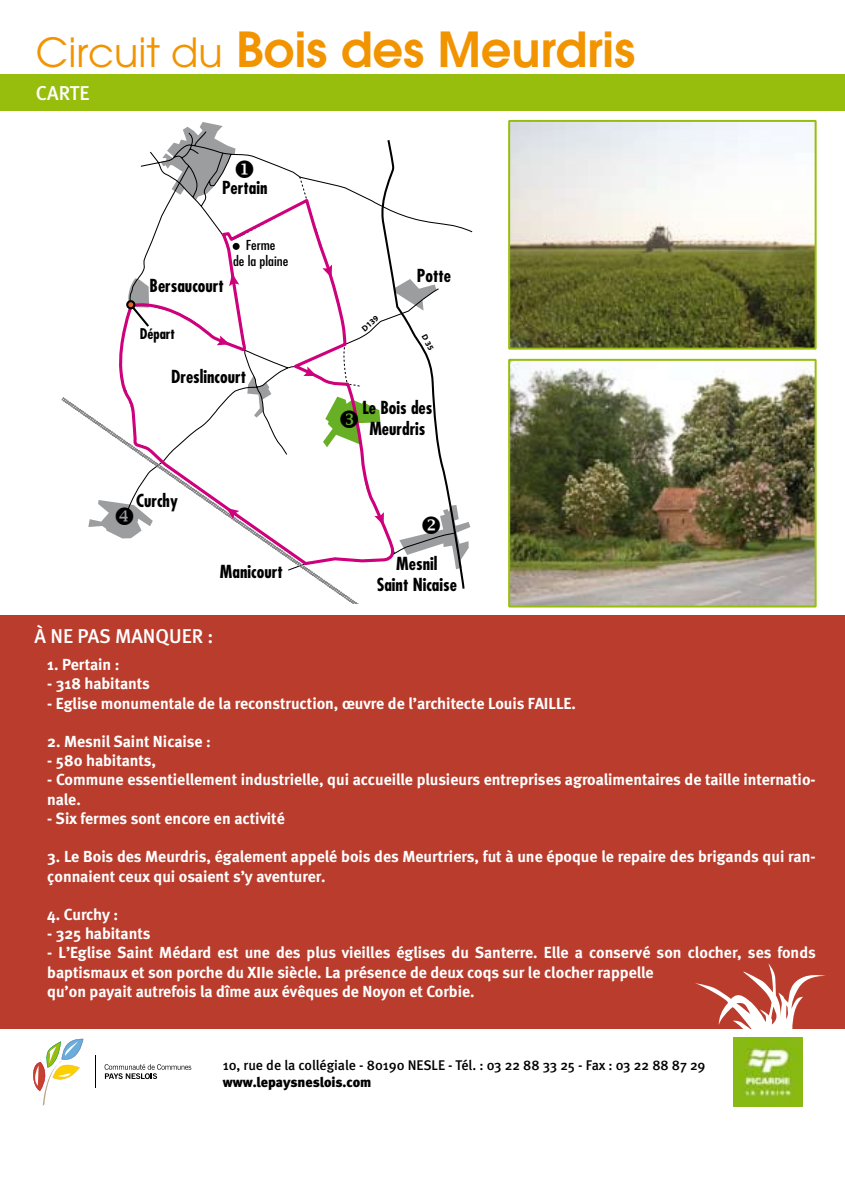
<style>
.page{position:relative;width:845px;height:1191px;background:#fff}
.page>*{position:absolute;margin:0;border:0;box-sizing:border-box;transform-origin:0 0}
.t1{font:144px "Plants";color:#fff}
.t2{font:600 48px "Avant Garde";color:#f29400}
.t3{font:500 20px "Meta";color:#fff}
.t4{font:700 condensed 17.4px/21px "Futura";color:#000;text-align:center}
.t5{font:700 16px/19.2px "Meta";color:#fff}
.t6{font:700 condensed 14.4px "Futura";color:#000}
.t7{font:500 14px "Meta";letter-spacing:-.005em;color:#000}
.t8{font:900 14px "Meta";letter-spacing:-.005em;color:#000}
.t9{font:condensed 13.4px/16px "Futura";color:#000;text-align:center;scale:1.15 1}
.t10{font:700 8.2px "Myriad Pro";color:#000}
.s1{font-weight:400;font-size:40px}
</style>
<div class="page">
<div style="left:0;top:74px;width:845px;height:37px;background:#97be0d"></div>
<div style="left:0;top:615px;width:845px;height:413px;background:#b93c2c"></div>
<svg style="left:119px;top:200px;width:184px;height:196px"></svg>
<svg style="left:61px;top:396px;width:296px;height:207px"></svg>
<div style="left:233px;top:243px;width:7px;height:7px;background:#000;border-radius:50%"></div>
<svg style="left:217px;top:335px;width:13px;height:10px"></svg>
<svg style="left:229px;top:273px;width:10px;height:13px"></svg>
<svg style="left:226px;top:508px;width:13px;height:11px"></svg>
<svg style="left:125px;top:278px;width:26px;height:51px"></svg>
<img style="left:511px;top:362px;width:302px;height:242px">
<div style="left:508px;top:359px;width:308px;height:248px;border:2px solid #97be0d"></div>
<img style="left:511px;top:123px;width:302px;height:223px">
<div style="left:508px;top:120px;width:308px;height:229px;border:2px solid #97be0d"></div>
<hr style="left:95px;top:1055px;width:1px;height:33px;background:#000">
<svg style="left:105px;top:1064px;width:86px;height:15px"></svg>
<svg style="left:33px;top:1038px;width:50px;height:68px"></svg>
<img style="left:733px;top:1037px;width:69px;height:69px">
<svg style="left:161px;top:122px;width:92px;height:78px"></svg>
<svg style="left:88px;top:500px;width:65px;height:38px"></svg>
<svg style="left:303px;top:140px;width:167px;height:450px"></svg>
<h2 class="t2" style="left:36px;top:18px;width:601px"><span class="s1">Circuit du</span> Bois des Meurdris</h2>
<p class="t3" style="left:36px;top:81px;width:55px">CARTE</p>
<p class="t4" style="left:222px;top:177px;width:47px">Pertain</p>
<p class="t4" style="left:150px;top:275px;width:76px">Bersaucourt</p>
<p class="t9" style="left:233px;top:237px;width:50px">Ferme<br>de la plaine</p>
<p class="t6" style="left:140px;top:324px;width:37px">Départ</p>
<p class="t4" style="left:171px;top:366px;width:76px">Dreslincourt</p>
<p class="t4" style="left:136px;top:490px;width:43px">Curchy</p>
<p class="t4" style="left:220px;top:561px;width:64px">Manicourt</p>
<p class="t3" style="left:34px;top:624px;width:180px">À NE PAS MANQUER :</p>
<p class="t10" style="left:360px;top:326px;width:21px;rotate:-41deg">D139</p>
<p class="t4" style="left:417px;top:265px;width:36px">Potte</p>
<p class="t4" style="left:362px;top:397px;width:71px">Le Bois des<br>Meurdris</p>
<p class="t4" style="left:377px;top:553px;width:82px">Mesnil<br>Saint Nicaise</p>
<p class="t5" style="left:47px;top:655px;width:74px">1. Pertain :</p>
<p class="t5" style="left:47px;top:674px;width:104px">- 318 habitants</p>
<p class="t5" style="left:47px;top:693px;width:530px">- Eglise monumentale de la reconstruction, œuvre de l’architecte Louis FAILLE.</p>
<p class="t5" style="left:47px;top:731px;width:165px">2. Mesnil Saint Nicaise :</p>
<p class="t5" style="left:47px;top:751px;width:110px">- 580 habitants,</p>
<p class="t5" style="left:47px;top:770px;width:770px">- Commune essentiellement industrielle, qui accueille plusieurs entreprises agroalimentaires de taille internatio&shy;nale.</p>
<p class="t5" style="left:47px;top:808px;width:239px">- Six fermes sont encore en activité</p>
<p class="t5" style="left:47px;top:847px;width:770px">3. Le Bois des Meurdris, également appelé bois des Meurtriers, fut à une époque le repaire des brigands qui ran&shy;çonnaient ceux qui osaient s’y aventurer.</p>
<p class="t5" style="left:47px;top:904px;width:72px">4. Curchy :</p>
<p class="t5" style="left:47px;top:923px;width:105px">- 325 habitants</p>
<p class="t5" style="left:47px;top:943px;width:770px">- L’Eglise Saint Médard est une des plus vieilles églises du Santerre. Elle a conservé son clocher, ses fonds baptismaux et son porche du XIIe siècle. La présence de deux coqs sur le clocher rappelle<br>qu’on payait autrefois la dîme aux évêques de Noyon et Corbie.</p>
<h1 class="t1" style="left:688px;top:911px;width:146px">J</h1>
<p class="t7" style="left:223px;top:1057px;width:484px">10, RUE DE LA COLLÉGIALE - 80190 NES LE - TÉL. : 03 22 88 33 25 - FAX : 03 22 88 87 29</p>
<p class="t8" style="left:223px;top:1074px;width:150px">www.lepaysneslois.com</p>
</div>
